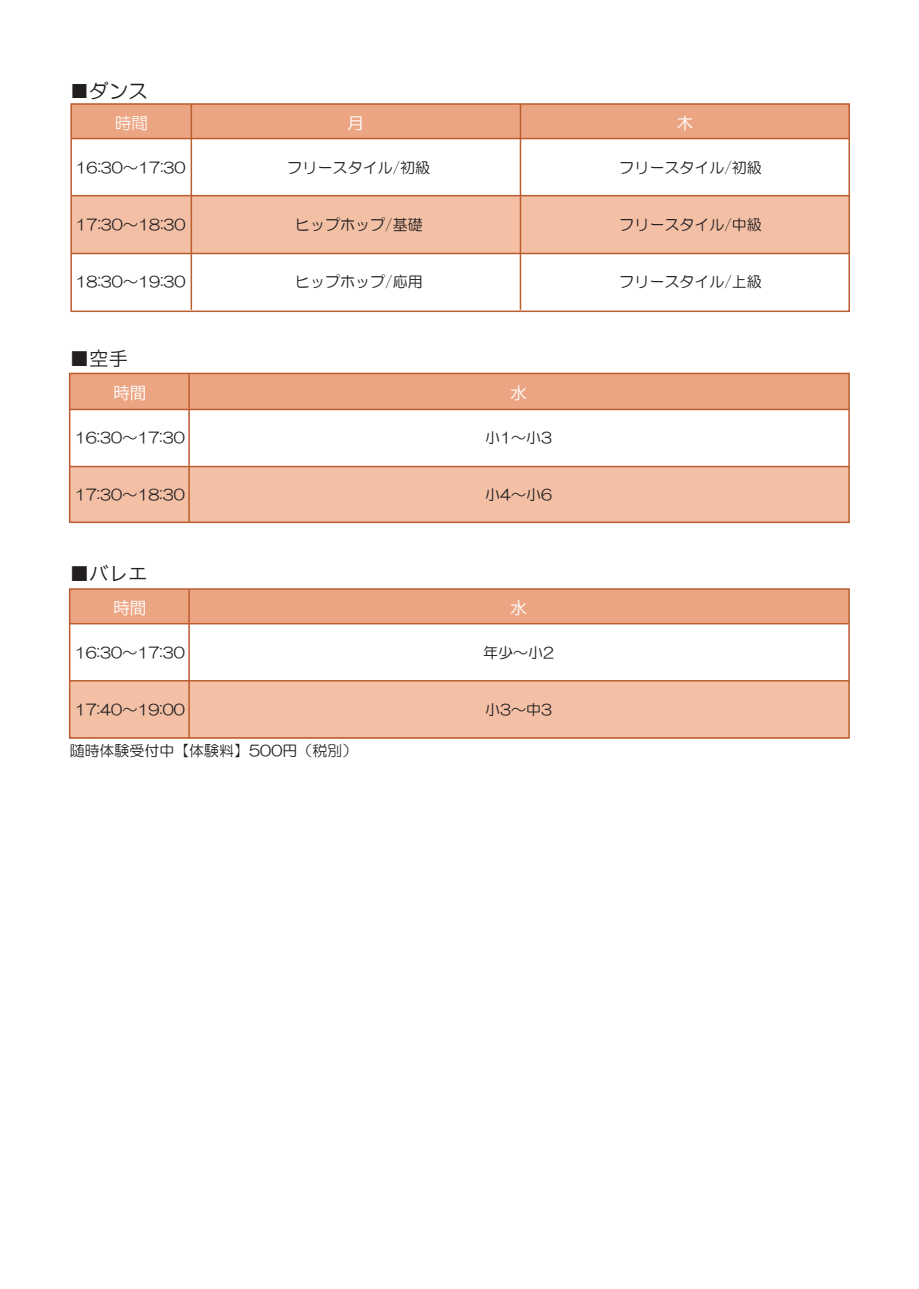
<style>
.page{position:relative;width:919px;height:1289px;background:#fff}
.page>*{position:absolute;margin:0;border:0;box-sizing:border-box;transform-origin:0 0}
.t1{font:19.5px "Hira Kaku Pro W3";color:#231f20}
.t2{font:19.5px "HG Maru Gothic MPRO";color:#231f20}
.t3{font:16.5px "Koz Go Pr 6 N";color:#fff}
.t4{font:16.5px "HG Maru Gothic MPRO";color:#fff}
.t5{font:15px "HG Maru Gothic MPRO";color:#231f20}
</style>
<div class="page">
<div style="left:71px;top:104px;width:778px;height:34px;background:#eca583"></div>
<div style="left:70px;top:373px;width:779px;height:36px;background:#eca583"></div>
<div style="left:70px;top:589px;width:779px;height:34px;background:#eca583"></div>
<div style="left:71px;top:196px;width:778px;height:58px;background:#f3c0a6"></div>
<div style="left:70px;top:466px;width:779px;height:56px;background:#f3c0a6"></div>
<div style="left:70px;top:681px;width:779px;height:57px;background:#f3c0a6"></div>
<div style="left:70px;top:103px;width:779px;height:209px;border:2px solid #bc5d2f"></div>
<hr style="left:71px;top:253px;width:778px;height:1px;background:#bc5d2f">
<hr style="left:71px;top:195px;width:778px;height:1px;background:#bc5d2f">
<hr style="left:71px;top:138px;width:778px;height:1px;background:#bc5d2f">
<hr style="left:190px;top:104px;width:2px;height:206px;background:#bc5d2f">
<hr style="left:519px;top:104px;width:2px;height:206px;background:#bc5d2f">
<hr style="left:70px;top:409px;width:779px;height:1px;background:#bc5d2f">
<hr style="left:70px;top:466px;width:779px;height:1px;background:#bc5d2f">
<hr style="left:188px;top:374px;width:2px;height:149px;background:#bc5d2f">
<div style="left:69px;top:588px;width:780px;height:150px;border:2px solid #bc5d2f"></div>
<hr style="left:70px;top:623px;width:779px;height:1px;background:#bc5d2f">
<hr style="left:70px;top:680px;width:779px;height:1px;background:#bc5d2f">
<hr style="left:188px;top:589px;width:2px;height:149px;background:#bc5d2f">
<div style="left:69px;top:373px;width:780px;height:150px;border:2px solid #bc5d2f"></div>
<h1 class="t2" style="left:70px;top:81px;width:79px">■ダンス</h1>
<p class="t4" style="left:115px;top:115px;width:34px">時間</p>
<p class="t4" style="left:347px;top:115px;width:18px">月</p>
<p class="t4" style="left:677px;top:115px;width:18px">木</p>
<p class="t5" style="left:75px;top:160px;width:112px">16:30〜17:30</p>
<p class="t5" style="left:287px;top:160px;width:144px">フリースタイル/初級</p>
<p class="t5" style="left:75px;top:217px;width:112px">17:30〜18:30</p>
<p class="t5" style="left:295px;top:217px;width:129px">ヒップホップ/基礎</p>
<p class="t5" style="left:75px;top:274px;width:112px">18:30〜19:30</p>
<p class="t5" style="left:295px;top:274px;width:129px">ヒップホップ/応用</p>
<h1 class="t1" style="left:70px;top:341px;width:60px">■空手</h1>
<p class="t3" style="left:113px;top:383px;width:34px">時間</p>
<p class="t3" style="left:510px;top:383px;width:18px">水</p>
<p class="t5" style="left:75px;top:430px;width:112px">16:30〜17:30</p>
<p class="t5" style="left:75px;top:487px;width:112px">17:30〜18:30</p>
<h1 class="t1" style="left:70px;top:556px;width:79px">■バレエ</h1>
<p class="t5" style="left:485px;top:430px;width:69px">小1〜小3</p>
<p class="t5" style="left:485px;top:487px;width:69px">小4〜小6</p>
<p class="t3" style="left:113px;top:598px;width:34px">時間</p>
<p class="t3" style="left:510px;top:598px;width:18px">水</p>
<p class="t5" style="left:75px;top:645px;width:112px">16:30〜17:30</p>
<p class="t5" style="left:75px;top:702px;width:112px">17:40〜19:00</p>
<p class="t5" style="left:70px;top:743px;width:289px">随時体験受付中【体験料】500円（税別）</p>
<p class="t5" style="left:483px;top:645px;width:73px">年少〜小2</p>
<p class="t5" style="left:485px;top:702px;width:69px">小3〜中3</p>
<p class="t5" style="left:619px;top:160px;width:144px">フリースタイル/初級</p>
<p class="t5" style="left:619px;top:217px;width:144px">フリースタイル/中級</p>
<p class="t5" style="left:619px;top:274px;width:144px">フリースタイル/上級</p>
</div>
